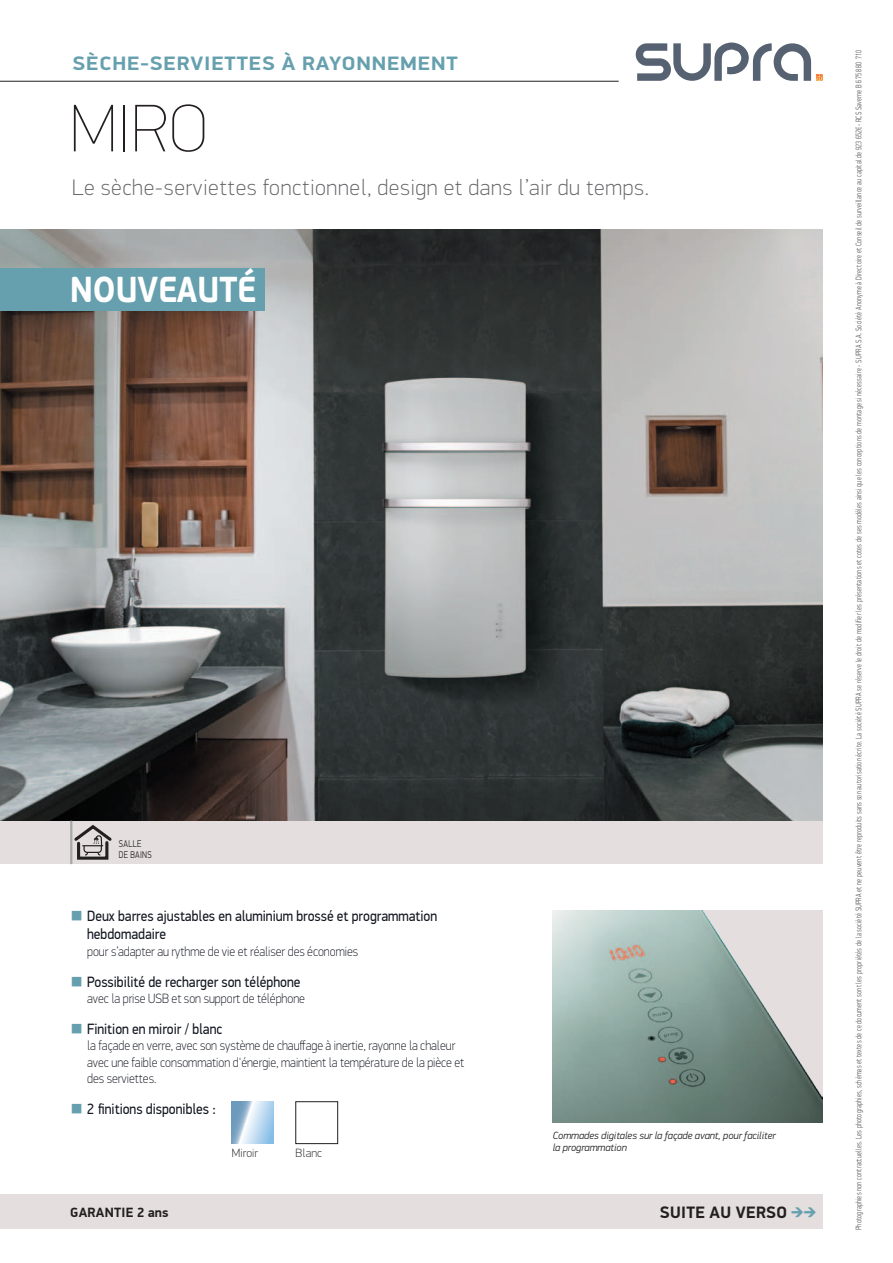
<style>
.page{position:relative;width:893px;height:1263px;background:#fff}
.page>*{position:absolute;margin:0;border:0;box-sizing:border-box;transform-origin:0 0}
.t1{font:100 67.5px "PF Din Display Pro";color:#231f20}
.t2{font:700 36px "PF Beau Sans Pro";letter-spacing:-.01em;color:#fff;scale:.87 1}
.t3{font:100 22.5px "PF Din Display Pro";letter-spacing:.03em;color:#636366}
.t4{font:700 19.5px "PF Din Display Pro";letter-spacing:.04em;color:#66a0ae;scale:1.1 1}
.t5{font:700 16.65px "PF Din Display Pro";letter-spacing:.02em;color:#231f20}
.t6{font:15px/18px "PF Din Display Pro";color:#11161f;scale:.91 1}
.t7{font:100 13.5px/16.5px "PF Din Display Pro";color:#11161f;scale:.91 1}
.t8{font:700 13.5px "PF Din Display Pro";letter-spacing:.02em;color:#231f20}
.t9{font:100 12px "PF Din Display Pro";letter-spacing:.01em;color:#231f20}
.t10{font:italic 300 10.5px/12px "PF Din Display Pro";color:#231f20}
.t11{font:300 9.75px/10.5px "PF Din Display Pro";letter-spacing:.04em;color:#231f20;scale:.8 1}
.t12{font:300 8.25px "PF Din Display Pro";letter-spacing:.03em;color:#57585a;scale:.74 1}
.s1{font-family:"PF Beau Sans Pro";font-weight:700;color:#66a0ae}
</style>
<div class="page">
<div style="left:0;top:1195px;width:823px;height:34px;background:#e4dede"></div>
<svg style="left:636px;top:43px;width:187px;height:38px"></svg>
<hr style="left:0;top:81px;width:619px;height:1px;background:#231f20">
<div style="left:0;top:821px;width:823px;height:43px;background:#e4dede"></div>
<img style="left:553px;top:910px;width:270px;height:213px">
<img style="left:0;top:230px;width:823px;height:591px">
<svg style="left:72px;top:823px;width:40px;height:38px"></svg>
<hr style="left:70px;top:821px;width:2px;height:43px;background:#a8a9ad">
<svg style="left:232px;top:1102px;width:42px;height:41px;background:#b0cee5"></svg>
<div style="left:296px;top:1101px;width:42px;height:43px;border:1px solid #231f20"></div>
<div style="left:0;top:268px;width:265px;height:42px;background:#66a0ae"></div>
<h3 class="t4" style="left:72px;top:51px;width:131px">SÈCHE-SERVIETTE</h3>
<h3 class="t4" style="left:262px;top:51px;width:100px">S À RAYONNE</h3>
<h3 class="t4" style="left:400px;top:51px;width:29px">MENT</h3>
<h1 class="t1" style="left:70px;top:90px;width:139px">MIRO</h1>
<h3 class="t3" style="left:72px;top:175px;width:578px">Le sèche-serviettes fonctionnel, design et dans l’air du temps.</h3>
<h2 class="t2" style="left:70px;top:267px;width:216px">NOUVEAUTÉ</h2>
<p class="t11" style="left:119px;top:839px;width:42px">SALLE<br>DE BAINS</p>
<h3 class="t6" style="left:87px;top:907px;width:386px;text-indent:-17px"><span class="s1">■</span> Deux barres ajustables en aluminium brossé et programmation hebdomadaire</h3>
<h3 class="t7" style="left:87px;top:943px;width:299px">pour s’adapter au rythme de vie et réaliser des économies</h3>
<h3 class="t6" style="left:70px;top:973px;width:255px"><span class="s1">■</span> Possibilité de recharger son téléphone</h3>
<h3 class="t7" style="left:87px;top:990px;width:241px">avec la prise USB et son support de téléphone</h3>
<h3 class="t6" style="left:70px;top:1020px;width:169px"><span class="s1">■</span> Finition en miroir / blanc</h3>
<h3 class="t7" style="left:87px;top:1037px;width:416px">la façade en verre, avec son système de chauffage à inertie, rayonne la chaleur avec une faible consommation d'énergie, maintient la température de la pièce et des serviettes.</h3>
<h3 class="t6" style="left:70px;top:1100px;width:162px"><span class="s1">■</span> 2 finitions disponibles :</h3>
<h3 class="t8" style="left:70px;top:1204px;width:100px">GARANTIE 2 ANS</h3>
<h3 class="t9" style="left:232px;top:1146px;width:28px">Miroir</h3>
<h3 class="t9" style="left:296px;top:1146px;width:28px">Blanc</h3>
<p class="t10" style="left:553px;top:1129px;width:224px">Commades digitales sur la façade avant, pour faciliter la programmation</p>
<h3 class="t5" style="left:660px;top:1202px;width:30px">SUITE</h3>
<h3 class="t5" style="left:709px;top:1202px;width:79px">AU VERSO</h3>
<p class="t12" style="left:854px;top:1230px;width:1596px;rotate:-90deg">Photographies non contractuelles. Les photographies, schémas et textes de ce document sont les propriétés de la société SUPRA et ne peuvent être reproduits sans son autorisation écrite. La société SUPRA se réserve le droit de modifier les présentations et cotes de ses modèles ainsi que les conceptions de montage si nécessaire - SUPRA S.A. Société Anonyme à Directoire et Conseil de surveillance au capital de 923 652€- RCS Saverne B 675 880 710</p>
</div>
